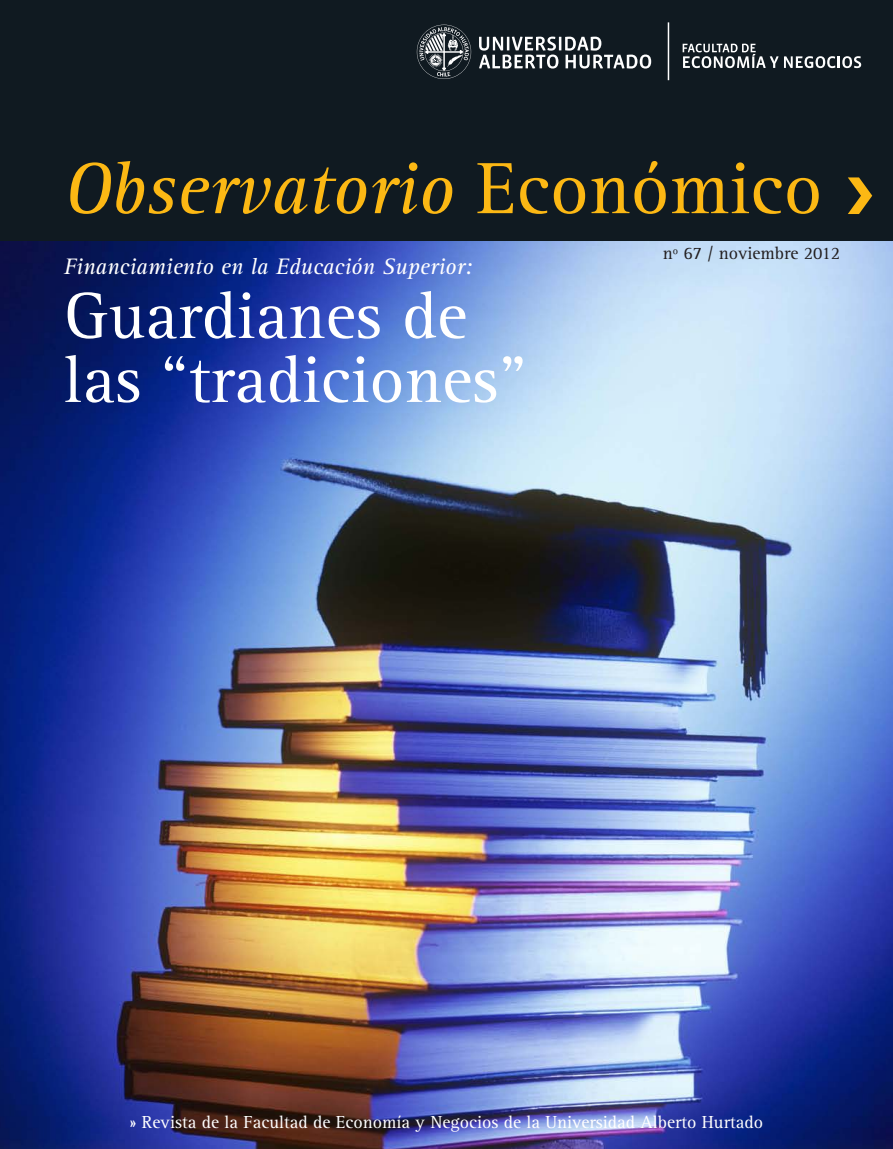
<style>
.page{position:relative;width:893px;height:1149px;background:#fff}
.page>*{position:absolute;margin:0;border:0;box-sizing:border-box;transform-origin:0 0}
.t1{font:italic 75px "Rotis Serif";color:#fcb814}
.t2{font:67.5px/63.9px "Rotis Serif";color:#fff}
.t3{font:italic 23.1px "Rotis Serif";color:#fff}
.t4{font:18px "Rotis Serif";color:#fff}
.t5{font:18px "Rotis Serif";color:#231f20}
.s1{font-style:normal}
</style>
<div class="page">
<img style="left:0;top:240px;width:893px;height:908px">
<div style="left:0;top:0;width:893px;height:240px;background:#101a21"></div>
<svg style="left:479px;top:37px;width:172px;height:32px"></svg>
<svg style="left:417px;top:25px;width:54px;height:54px"></svg>
<hr style="left:668px;top:22px;width:1px;height:58px;background:#fff">
<svg style="left:683px;top:44px;width:178px;height:24px"></svg>
<svg style="left:848px;top:177px;width:24px;height:37px"></svg>
<p class="t1" style="left:64px;top:146px;width:760px">Observatorio <span class="s1">Económico</span></p>
<p class="t3" style="left:64px;top:253px;width:410px">Financiamiento en la Educación Superior:</p>
<p class="t2" style="left:64px;top:285px;width:464px">Guardianes de las “tradiciones”</p>
<p class="t5" style="left:663px;top:243px;width:179px">nº 67 / noviembre 2012</p>
<p class="t4" style="left:130px;top:1111px;width:635px">» Revista de la Facultad de Economía y Negocios de la Universidad Alberto Hurtado</p>
</div>
